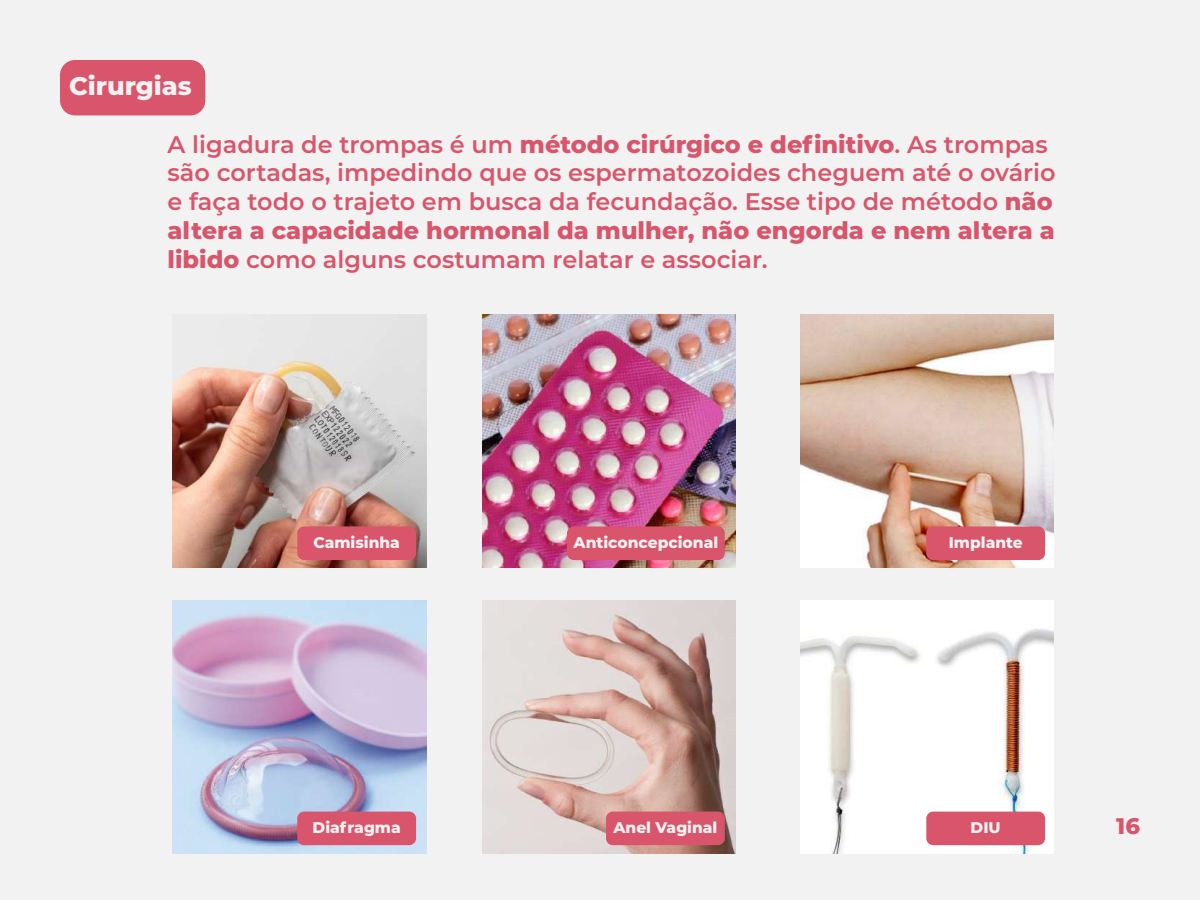
<style>
.page{position:relative;width:1200px;height:900px;background:#f2f2f2}
.page>*{position:absolute;margin:0;border:0;box-sizing:border-box;transform-origin:0 0}
.t1{font:800 25.5px "Montserrat";color:#f2f2f2}
.t2{font:600 24px/28.8px "Montserrat";color:#d9556b}
.t3{font:800 22.5px "Montserrat";color:#d9556b}
.t4{font:800 15.45px "Montserrat";color:#f2f2f2}
.s1{font-weight:800}
</style>
<div class="page">
<img style="left:173px;top:315px;width:253px;height:253px">
<img style="left:800px;top:315px;width:254px;height:253px">
<img style="left:482px;top:315px;width:254px;height:253px">
<img style="left:173px;top:600px;width:253px;height:254px">
<img style="left:800px;top:600px;width:254px;height:254px">
<img style="left:482px;top:600px;width:254px;height:254px">
<div style="left:60px;top:60px;width:145px;height:55px;background:#d9556b;border-radius:15px"></div>
<div style="left:606px;top:812px;width:119px;height:33px;background:#d9556b;border-radius:7px"></div>
<div style="left:926px;top:812px;width:119px;height:33px;background:#d9556b;border-radius:7px"></div>
<div style="left:297px;top:812px;width:119px;height:33px;background:#d9556b;border-radius:7px"></div>
<div style="left:567px;top:526px;width:158px;height:34px;background:#d9556b;border-radius:7px"></div>
<div style="left:926px;top:526px;width:119px;height:34px;background:#d9556b;border-radius:7px"></div>
<div style="left:297px;top:526px;width:119px;height:34px;background:#d9556b;border-radius:7px"></div>
<p class="t1" style="left:69px;top:67px;width:124px">Cirurgias</p>
<p class="t2" style="left:168px;top:129px;width:890px">A ligadura de trompas é um <span class="s1">método cirúrgico e definitivo</span>. As trompas são cortadas, impedindo que os espermatozoides cheguem até o ovário e faça todo o trajeto em busca da fecundação. Esse tipo de método <span class="s1">não altera a capacidade hormonal da mulher, não engorda e nem altera a libido</span> como alguns costumam relatar e associar.</p>
<p class="t4" style="left:313px;top:531px;width:88px">Camisinha</p>
<p class="t4" style="left:574px;top:531px;width:146px">Anticoncepcional</p>
<p class="t4" style="left:949px;top:531px;width:75px">Implante</p>
<p class="t4" style="left:313px;top:816px;width:90px">Diafragma</p>
<p class="t4" style="left:613px;top:816px;width:106px">Anel Vaginal</p>
<p class="t4" style="left:971px;top:816px;width:32px">DIU</p>
<p class="t3" style="left:1116px;top:809px;width:25px">16</p>
</div>
